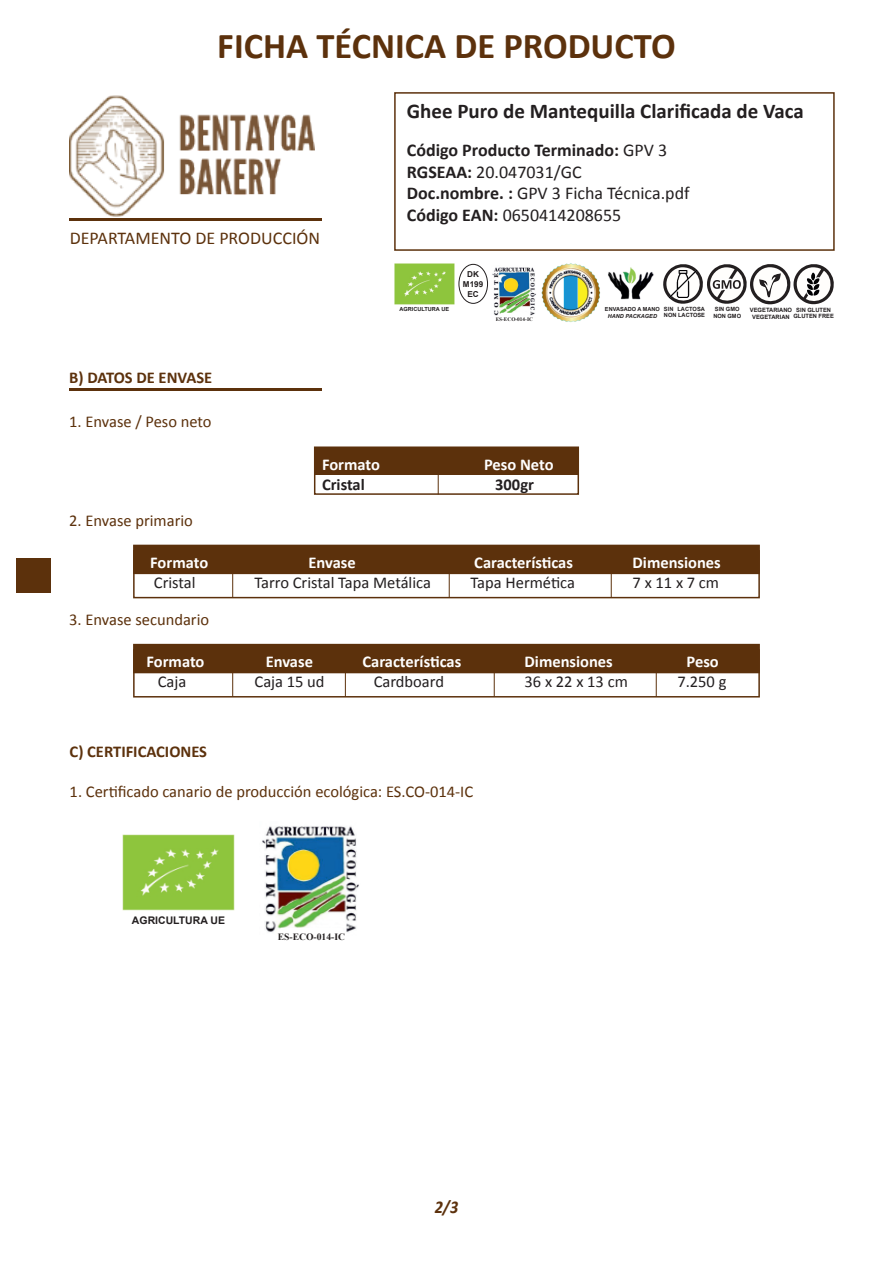
<style>
.page{position:relative;width:893px;height:1263px;background:#fff}
.page>*{position:absolute;margin:0;border:0;box-sizing:border-box;transform-origin:0 0}
.t1{font:700 36.45px "Calibri";color:#5c310c}
.t2{font:700 21px "Calibri";color:#231f20}
.t3{font:700 18px/21.6px "Calibri";color:#231f20}
.t4{font:18px "Calibri";color:#5c310c}
.t5{font:italic 700 18px "Calibri";color:#5c310c;scale:.9 1}
.t6{font:16.5px "Calibri";color:#5c310c}
.t7{font:700 16.5px "Calibri";color:#fff}
.t8{font:16.5px "Calibri";color:#231f20}
.t9{font:700 16.5px "Calibri";color:#5c310c}
.t10{font:700 16.5px "Calibri";color:#231f20}
.t11{font:700 10.5px "Arial";color:#231f20}
.t12{font:700 9.6px "Times New Roman";color:#231f20}
.t13{font:700 8.1px/10.1px "Arial";color:#231f20;text-align:center}
.t14{font:700 5.85px/6.6px "Arial";color:#231f20;text-align:center}
.t15{font:700 5.7px/6.4px "Arial";color:#231f20}
.t16{font:700 5.55px "Arial";color:#231f20}
.t17{font:italic 700 5.55px "Arial";color:#231f20}
.t18{font:700 5.25px "Times New Roman";color:#231f20}
.s1{font-weight:400}
</style>
<div class="page">
<img style="left:70px;top:95px;width:244px;height:122px">
<hr style="left:70px;top:218px;width:252px;height:3px;background:#5c310c">
<div style="left:394px;top:92px;width:441px;height:159px;border:2px solid #5c310c"></div>
<hr style="left:70px;top:388px;width:252px;height:3px;background:#5c310c">
<div style="left:314px;top:446px;width:265px;height:49px;border:2px solid #5c310c"></div>
<div style="left:315px;top:447px;width:263px;height:28px;background:#5c310c"></div>
<svg style="left:438px;top:475px;width:1px;height:19px"></svg>
<div style="left:16px;top:558px;width:35px;height:35px;background:#5c310c"></div>
<div style="left:133px;top:649px;width:627px;height:48px;border:2px solid #5c310c"></div>
<div style="left:133px;top:644px;width:627px;height:29px;background:#5c310c"></div>
<svg style="left:232px;top:671px;width:1px;height:26px"></svg>
<svg style="left:494px;top:671px;width:1px;height:26px"></svg>
<svg style="left:656px;top:671px;width:1px;height:26px"></svg>
<svg style="left:345px;top:671px;width:1px;height:26px"></svg>
<div style="left:133px;top:550px;width:627px;height:48px;border:2px solid #5c310c"></div>
<div style="left:133px;top:545px;width:627px;height:29px;background:#5c310c"></div>
<svg style="left:232px;top:572px;width:1px;height:26px"></svg>
<svg style="left:449px;top:572px;width:1px;height:26px"></svg>
<svg style="left:611px;top:572px;width:1px;height:26px"></svg>
<img style="left:262px;top:826px;width:97px;height:107px">
<img style="left:123px;top:834px;width:112px;height:77px">
<img style="left:541px;top:263px;width:59px;height:59px">
<img style="left:608px;top:267px;width:46px;height:33px">
<img style="left:492px;top:267px;width:44px;height:49px">
<svg style="left:663px;top:264px;width:171px;height:41px"></svg>
<img style="left:394px;top:263px;width:60px;height:41px">
<div style="left:458px;top:264px;width:30px;height:40px;border:1px solid #231f20;border-radius:50%"></div>
<h1 class="t1" style="left:217px;top:24px;width:460px">FICHA TÉCNICA DE PRODUCTO</h1>
<p class="t4" style="left:70px;top:227px;width:252px">DEPARTAMENTO DE PRODUCCIÓN</p>
<p class="t9" style="left:69px;top:368px;width:145px">B) DATOS DE ENVASE</p>
<p class="t6" style="left:69px;top:411px;width:144px">1. Envase / Peso neto</p>
<p class="t2" style="left:407px;top:98px;width:398px">Ghee Puro de Mantequilla Clarificada de Vaca</p>
<p class="t3" style="left:407px;top:138px;width:284px">Código Producto Terminado: <span class="s1">GPV 3<br></span>RGSEAA: <span class="s1">20.047031/GC<br></span>Doc.nombre. : <span class="s1">GPV 3 Ficha Técnica.pdf<br></span>Código EAN: <span class="s1">0650414208655</span></p>
<p class="t16" style="left:399px;top:306px;width:51px">AGRICULTURA UE</p>
<p class="t13" style="left:463px;top:269px;width:22px">DK<br>M199<br>EC</p>
<p class="t18" style="left:496px;top:316px;width:39px">ES-ECO-014-IC</p>
<p class="t15" style="left:664px;top:306px;width:43px">SIN LACTOSA<br>NON LACTOSE</p>
<p class="t16" style="left:605px;top:305px;width:56px">ENVASADO A MANO</p>
<p class="t17" style="left:608px;top:312px;width:51px">HAND PACKAGED</p>
<p class="t15" style="left:713px;top:306px;width:29px">SIN GMO<br>NON GMO</p>
<p class="t14" style="left:793px;top:306px;width:42px">SIN GLUTEN<br>GLUTEN FREE</p>
<p class="t14" style="left:750px;top:307px;width:44px">VEGETARIANO<br>VEGETARIAN</p>
<p class="t6" style="left:69px;top:510px;width:125px">2. Envase primario</p>
<p class="t7" style="left:322px;top:454px;width:59px">Formato</p>
<p class="t7" style="left:484px;top:454px;width:71px">Peso Neto</p>
<p class="t10" style="left:322px;top:474px;width:44px">Cristal</p>
<p class="t10" style="left:495px;top:474px;width:40px">300gr</p>
<p class="t7" style="left:150px;top:552px;width:59px">Formato</p>
<p class="t7" style="left:309px;top:552px;width:49px">Envase</p>
<p class="t7" style="left:474px;top:552px;width:100px">Características</p>
<p class="t7" style="left:633px;top:552px;width:90px">Dimensiones</p>
<p class="t8" style="left:154px;top:572px;width:43px">Cristal</p>
<p class="t8" style="left:255px;top:572px;width:178px">Tarro Cristal Tapa Metálica</p>
<p class="t8" style="left:471px;top:572px;width:106px">Tapa Hermética</p>
<p class="t8" style="left:633px;top:572px;width:88px">7 x 11 x 7 cm</p>
<p class="t6" style="left:69px;top:609px;width:141px">3. Envase secundario</p>
<p class="t7" style="left:147px;top:651px;width:59px">Formato</p>
<p class="t7" style="left:266px;top:651px;width:49px">Envase</p>
<p class="t7" style="left:363px;top:651px;width:100px">Características</p>
<p class="t7" style="left:525px;top:651px;width:90px">Dimensiones</p>
<p class="t7" style="left:687px;top:651px;width:34px">Peso</p>
<p class="t8" style="left:158px;top:671px;width:30px">Caja</p>
<p class="t8" style="left:255px;top:671px;width:72px">Caja 15 ud</p>
<p class="t8" style="left:374px;top:671px;width:72px">Cardboard</p>
<p class="t8" style="left:525px;top:671px;width:105px">36 x 22 x 13 cm</p>
<p class="t8" style="left:677px;top:671px;width:51px">7.250 g</p>
<p class="t9" style="left:70px;top:741px;width:139px">C) CERTIFICACIONES</p>
<p class="t6" style="left:70px;top:781px;width:405px">1. Certificado canario de producción ecológica: ES.CO-014-IC</p>
<p class="t11" style="left:132px;top:914px;width:95px">AGRICULTURA UE</p>
<p class="t12" style="left:278px;top:930px;width:69px">ES-ECO-014-IC</p>
<p class="t5" style="left:435px;top:1195px;width:28px">2/3</p>
</div>
